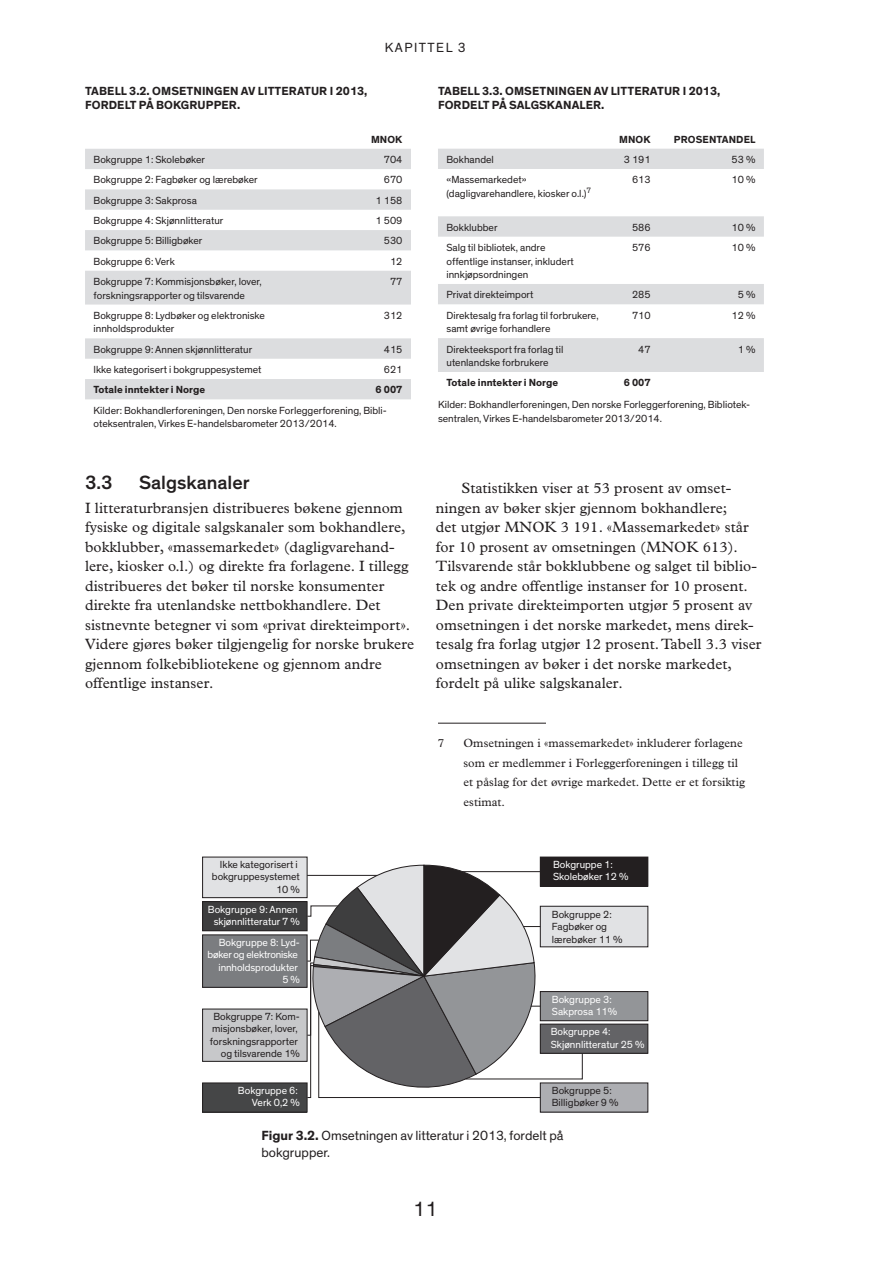
<style>
.page{position:relative;width:893px;height:1263px;background:#fff}
.page>*{position:absolute;margin:0;border:0;box-sizing:border-box;transform-origin:0 0}
.t1{font:21px "Theinhardt";color:#231f20}
.t2{font:500 19.5px "Theinhardt";color:#231f20}
.t3{font:15px/19.5px "Plantin Std";letter-spacing:.005em;color:#231f20}
.t4{font:13.5px/16.5px "Theinhardt";color:#231f20}
.t5{font:12px/19.5px "Plantin Std";letter-spacing:.005em;color:#231f20}
.t6{font:700 12px/14.2px "Theinhardt";letter-spacing:.01em;color:#231f20}
.t7{font:10.5px/13.5px "Theinhardt";color:#231f20}
.t8{font:10.5px/12.3px "Theinhardt";color:#fff}
.t9{font:700 10.5px "Theinhardt";color:#231f20}
.s1{font-weight:700}
</style>
<div class="page">
<svg style="left:85px;top:149px;width:326px;height:250px;fill:#dcdddf"></svg>
<svg style="left:438px;top:149px;width:326px;height:223px"></svg>
<hr style="left:438px;top:723px;width:108px;height:1px;background:#231f20">
<div style="left:203px;top:857px;width:104px;height:41px;background:#e1e2e4"></div>
<div style="left:202px;top:857px;width:105px;height:41px;border:1px solid #231f20"></div>
<div style="left:203px;top:902px;width:104px;height:29px;background:#3e3e3f"></div>
<div style="left:202px;top:901px;width:105px;height:30px;border:1px solid #231f20"></div>
<div style="left:203px;top:1083px;width:104px;height:29px;background:#454647"></div>
<div style="left:202px;top:1083px;width:105px;height:29px;border:1px solid #231f20"></div>
<div style="left:540px;top:1083px;width:108px;height:29px;background:#adaeb2"></div>
<div style="left:540px;top:1024px;width:108px;height:29px;background:#636366"></div>
<div style="left:540px;top:1024px;width:108px;height:29px;border:1px solid #231f20"></div>
<div style="left:540px;top:991px;width:108px;height:30px;background:#939598"></div>
<div style="left:540px;top:991px;width:108px;height:30px;border:1px solid #231f20"></div>
<div style="left:203px;top:935px;width:104px;height:52px;background:#7b7d80"></div>
<div style="left:202px;top:935px;width:105px;height:52px;border:1px solid #231f20"></div>
<div style="left:540px;top:906px;width:108px;height:41px;background:#e1e2e4"></div>
<div style="left:540px;top:906px;width:108px;height:41px;border:1px solid #231f20"></div>
<div style="left:540px;top:857px;width:108px;height:29px;background:#231f20"></div>
<div style="left:203px;top:1009px;width:104px;height:52px;background:#c7c8ca"></div>
<svg style="left:307px;top:865px;width:276px;height:238px"></svg>
<p class="t4" style="left:385px;top:39px;width:20px">Kapittel</p>
<p class="t4" style="left:458px;top:39px;width:9px">3</p>
<p class="t6" style="left:85px;top:84px;width:284px">TABELL 3.2. OMSETNINGEN AV LITTERATUR I 2013,<br>FORDELT PÅ BOKGRUPPER.</p>
<p class="t9" style="left:371px;top:133px;width:33px">MNOK</p>
<p class="t7" style="left:94px;top:153px;width:113px">Bokgruppe 1: Skolebøker</p>
<p class="t7" style="left:384px;top:153px;width:20px">704</p>
<p class="t7" style="left:94px;top:173px;width:166px">Bokgruppe 2: Fagbøker og lærebøker</p>
<p class="t7" style="left:384px;top:173px;width:20px">670</p>
<p class="t7" style="left:94px;top:194px;width:105px">Bokgruppe 3: Sakprosa</p>
<p class="t7" style="left:376px;top:194px;width:28px">1 158</p>
<p class="t7" style="left:94px;top:214px;width:131px">Bokgruppe 4: Skjønnlitteratur</p>
<p class="t7" style="left:376px;top:214px;width:28px">1 509</p>
<p class="t7" style="left:94px;top:234px;width:110px">Bokgruppe 5: Billigbøker</p>
<p class="t7" style="left:384px;top:234px;width:20px">530</p>
<p class="t7" style="left:94px;top:255px;width:83px">Bokgruppe 6: Verk</p>
<p class="t7" style="left:390px;top:255px;width:14px">12</p>
<p class="t7" style="left:94px;top:275px;width:170px">Bokgruppe 7: Kommisjonsbøker, lover, forskningsrapporter og tilsvarende</p>
<p class="t7" style="left:390px;top:275px;width:14px">77</p>
<p class="t7" style="left:94px;top:309px;width:173px">Bokgruppe 8: Lydbøker og elektroniske innholdsprodukter</p>
<p class="t7" style="left:384px;top:309px;width:20px">312</p>
<p class="t7" style="left:94px;top:343px;width:160px">Bokgruppe 9: Annen skjønnlitteratur</p>
<p class="t7" style="left:384px;top:343px;width:20px">415</p>
<p class="t7" style="left:94px;top:363px;width:169px">Ikke kategorisert i bokgruppesystemet</p>
<p class="t7" style="left:384px;top:363px;width:20px">621</p>
<p class="t9" style="left:94px;top:383px;width:113px">Totale inntekter i Norge</p>
<p class="t9" style="left:376px;top:383px;width:28px">6 007</p>
<p class="t7" style="left:94px;top:404px;width:295px">Kilder: Bokhandlerforeningen, Den norske Forleggerforening, Bibli&shy;oteksentralen, Virkes E-handelsbarometer 2013/2014.</p>
<h2 class="t2" style="left:85px;top:471px;width:29px">3.3</h2>
<h2 class="t2" style="left:139px;top:471px;width:112px">Salgskanaler</h2>
<p class="t3" style="left:85px;top:498px;width:331px">I litteraturbransjen distribueres bøkene gjennom fysiske og digitale salgskanaler som bokhandlere, bokklubber, «massemarkedet» (dagligvarehand&shy;lere, kiosker o.l.) og direkte fra forlagene. I tillegg distribueres det bøker til norske konsumenter direkte fra utenlandske nettbokhandlere. Det sistnevnte betegner vi som «privat direkteimport».<br>Videre gjøres bøker tilgjengelig for norske brukere gjennom folkebibliotekene og gjennom andre offentlige instanser.</p>
<p class="t7" style="left:212px;top:859px;width:90px;line-height:12.3px;text-align:right">Ikke kategorisert i bokgruppesystemet<br>10 %</p>
<p class="t8" style="left:208px;top:903px;width:94px;text-align:center">Bokgruppe 9: Annen skjønnlitteratur 7 %</p>
<p class="t8" style="left:207px;top:937px;width:94px;text-align:right">Bokgruppe 8: Lyd&shy;bøker og elektroniske innholdsprodukter<br>5 %</p>
<p class="t7" style="left:210px;top:1011px;width:91px;line-height:12.3px;text-align:right">Bokgruppe 7: Kom&shy;misjonsbøker, lover, forskningsrapporter og tilsvarende 1%</p>
<p class="t8" style="left:238px;top:1084px;width:63px;text-align:right">Bokgruppe 6:<br>Verk 0,2 %</p>
<p class="t6" style="left:438px;top:84px;width:284px">TABELL 3.3. OMSETNINGEN AV LITTERATUR I 2013,<br>FORDELT PÅ SALGSKANALER.</p>
<p class="t9" style="left:619px;top:133px;width:33px">MNOK</p>
<p class="t9" style="left:674px;top:133px;width:83px">PROSENTANDEL</p>
<p class="t7" style="left:446px;top:153px;width:49px">Bokhandel</p>
<p class="t7" style="left:624px;top:153px;width:28px">3 191</p>
<p class="t7" style="left:731px;top:153px;width:25px">53 %</p>
<p class="t7" style="left:446px;top:173px;width:146px">«Massemarkedet» (dagligvarehandlere, kiosker o.l.)<sup>7</sup></p>
<p class="t7" style="left:632px;top:173px;width:20px">613</p>
<p class="t7" style="left:731px;top:173px;width:25px">10 %</p>
<p class="t7" style="left:446px;top:221px;width:53px">Bokklubber</p>
<p class="t7" style="left:632px;top:221px;width:20px">586</p>
<p class="t7" style="left:732px;top:221px;width:25px">10 %</p>
<p class="t7" style="left:446px;top:241px;width:129px">Salg til bibliotek, andre offentlige instanser, inkludert innkjøpsordningen</p>
<p class="t7" style="left:632px;top:241px;width:20px">576</p>
<p class="t7" style="left:732px;top:241px;width:25px">10 %</p>
<p class="t7" style="left:446px;top:288px;width:89px">Privat direkteimport</p>
<p class="t7" style="left:632px;top:288px;width:20px">285</p>
<p class="t7" style="left:738px;top:288px;width:19px">5 %</p>
<p class="t7" style="left:446px;top:309px;width:154px">Direktesalg fra forlag til forbrukere, samt øvrige forhandlere</p>
<p class="t7" style="left:632px;top:309px;width:20px">710</p>
<p class="t7" style="left:732px;top:309px;width:25px">12 %</p>
<p class="t7" style="left:447px;top:342px;width:118px">Direkteeksport fra forlag til utenlandske forbrukere</p>
<p class="t7" style="left:638px;top:342px;width:14px">47</p>
<p class="t7" style="left:738px;top:342px;width:19px">1 %</p>
<p class="t9" style="left:447px;top:376px;width:113px">Totale inntekter i Norge</p>
<p class="t9" style="left:624px;top:376px;width:28px">6 007</p>
<p class="t7" style="left:438px;top:398px;width:314px">Kilder: Bokhandlerforeningen, Den norske Forleggerforening, Bibliotek&shy;sentralen, Virkes E-handelsbarometer 2013/2014.</p>
<p class="t3" style="left:436px;top:479px;width:327px;text-indent:26px">Statistikken viser at 53 prosent av omset&shy;ningen av bøker skjer gjennom bokhandlere;<br>det utgjør MNOK 3 191. «Massemarkedet» står for 10 prosent av omsetningen (MNOK 613).<br>Tilsvarende står bokklubbene og salget til biblio&shy;tek og andre offentlige instanser for 10 prosent.<br>Den private direkteimporten utgjør 5 prosent av omsetningen i det norske markedet, mens direk&shy;tesalg fra forlag utgjør 12 prosent. Tabell 3.3 viser omsetningen av bøker i det norske markedet, fordelt på ulike salgskanaler.</p>
<p class="t5" style="left:438px;top:733px;width:8px">7</p>
<p class="t5" style="left:463px;top:733px;width:283px">Omsetningen i «massemarkedet» inkluderer forlagene som er medlemmer i Forleggerforeningen i tillegg til et påslag for det øvrige markedet. Dette er et forsiktig estimat.</p>
<p class="t8" style="left:553px;top:859px;width:77px">Bokgruppe 1:<br>Skolebøker 12 %</p>
<p class="t7" style="left:552px;top:908px;width:72px;line-height:12.3px">Bokgruppe 2:<br>Fagbøker og lærebøker 11 %</p>
<p class="t8" style="left:552px;top:993px;width:67px">Bokgruppe 3:<br>Sakprosa 11%</p>
<p class="t8" style="left:551px;top:1026px;width:95px">Bokgruppe 4:<br>Skjønnlitteratur 25 %</p>
<p class="t7" style="left:552px;top:1084px;width:68px;line-height:12.3px">Bokgruppe 5:<br>Billigbøker 9 %</p>
<p class="t4" style="left:261px;top:1128px;width:304px"><span class="s1">Figur 3.2.</span> Omsetningen av litteratur i 2013, fordelt på bokgrupper.</p>
<h1 class="t1" style="left:413px;top:1196px;width:26px">11</h1>
</div>
